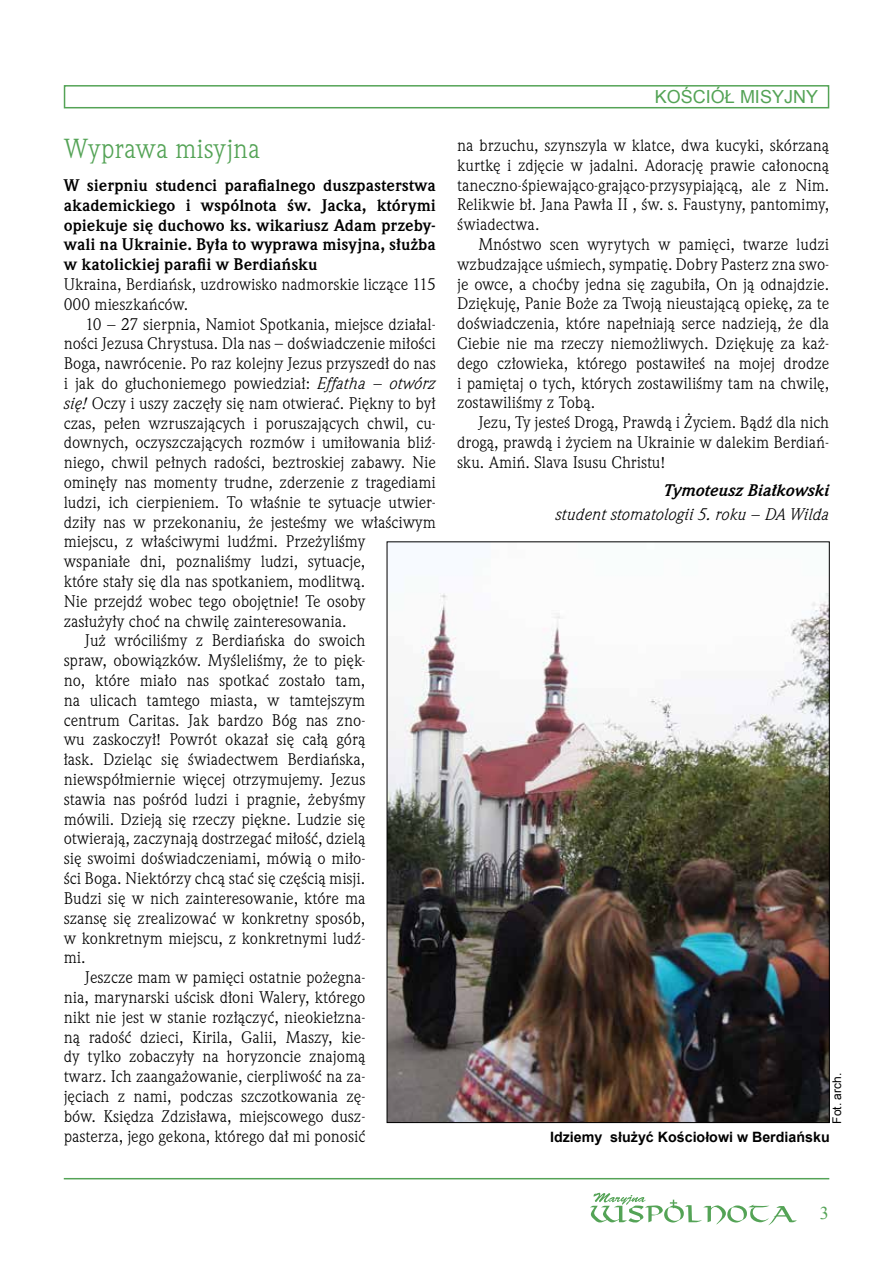
<style>
.page{position:relative;width:893px;height:1263px;background:#fff}
.page>*{position:absolute;margin:0;border:0;box-sizing:border-box;transform-origin:0 0}
.t1{font:27px "Weidemann Itc TOT";color:#54a356}
.t2{font:18px "Arial";color:#54a356}
.t3{font:18px "Times New Roman";color:#54a356}
.t4{font:16.5px/19.8px "Weidemann Itc TOT";color:#000;text-align:justify}
.t5{font:700 16.5px/19.8px "Weidemann Itc TOT";color:#000;text-align:justify}
.t6{font:italic 16.5px "Weidemann Itc TOT";color:#000}
.t7{font:italic 700 16.5px "Weidemann Itc TOT";color:#000}
.t8{font:700 14.25px "Arial";color:#000}
.t9{font:12px "Arial";color:#000}
.s1{font-style:italic}
</style>
<div class="page">
<div style="left:64px;top:85px;width:765px;height:23px;border:2px solid #54a356"></div>
<hr style="left:64px;top:1178px;width:765px;height:1px;background:#54a356">
<svg style="left:590px;top:1193px;width:207px;height:32px"></svg>
<img style="left:389px;top:593px;width:439px;height:528px">
<h1 class="t1" style="left:64px;top:133px;width:198px">Wyprawa misyjna</h1>
<p class="t5" style="left:64px;top:176px;width:374px">W sierpniu studenci parafialnego duszpasterstwa akademickiego i wspólnota św. Jacka, którymi opiekuje się duchowo ks. wikariusz Adam przeby&shy;wali na Ukrainie. Była to wyprawa misyjna, służba w katolickiej parafii w Berdiańsku</p>
<p class="t4" style="left:64px;top:274px;width:374px">Ukraina, Berdiańsk, uzdrowisko nadmorskie liczące 115<br>000 mieszkańców.</p>
<p class="t4" style="left:85px;top:314px;width:352px">10 <span class="s1">–</span> 27 sierpnia, Namiot Spotkania, miejsce działal-</p>
<p class="t4" style="left:64px;top:334px;width:374px">ności Jezusa Chrystusa. Dla nas – doświadczenie miłości</p>
<p class="t4" style="left:64px;top:354px;width:374px">Boga, nawrócenie. Po raz kolejny Jezus przyszedł do nas</p>
<p class="t4" style="left:64px;top:373px;width:374px">i jak do głuchoniemego powiedział: <span class="s1">Effatha – otwórz</span></p>
<p class="t4" style="left:64px;top:393px;width:374px"><span class="s1">się!</span> Oczy i uszy zaczęły się nam otwierać. Piękny to był</p>
<p class="t4" style="left:64px;top:413px;width:374px">czas, pełen wzruszających i poruszających chwil, cu-</p>
<p class="t4" style="left:64px;top:433px;width:374px">downych, oczyszczających rozmów i umiłowania bliź-</p>
<p class="t4" style="left:64px;top:453px;width:374px">niego, chwil pełnych radości, beztroskiej zabawy. Nie</p>
<p class="t4" style="left:64px;top:472px;width:374px">ominęły nas momenty trudne, zderzenie z tragediami</p>
<p class="t4" style="left:64px;top:492px;width:374px">ludzi, ich cierpieniem. To właśnie te sytuacje utwier-</p>
<p class="t4" style="left:64px;top:512px;width:374px">dziły nas w przekonaniu, że jesteśmy we właściwym</p>
<p class="t4" style="left:64px;top:532px;width:303px">miejscu, z właściwymi ludźmi. Przeżyliśmy</p>
<p class="t4" style="left:64px;top:552px;width:303px">wspaniałe dni, poznaliśmy ludzi, sytuacje,</p>
<p class="t4" style="left:64px;top:571px;width:303px">które stały się dla nas spotkaniem, modlitwą.</p>
<p class="t4" style="left:64px;top:591px;width:303px">Nie przejdź wobec tego obojętnie! Te osoby</p>
<p class="t4" style="left:64px;top:611px;width:284px">zasłużyły choć na chwilę zainteresowania.</p>
<p class="t4" style="left:85px;top:631px;width:282px">Już wróciliśmy z Berdiańska do swoich</p>
<p class="t4" style="left:64px;top:651px;width:303px">spraw, obowiązków. Myśleliśmy, że to pięk-</p>
<p class="t4" style="left:64px;top:670px;width:303px">no, które miało nas spotkać zostało tam,</p>
<p class="t4" style="left:64px;top:690px;width:303px">na ulicach tamtego miasta, w tamtejszym</p>
<p class="t4" style="left:64px;top:710px;width:303px">centrum Caritas. Jak bardzo Bóg nas zno-</p>
<p class="t4" style="left:64px;top:730px;width:303px">wu zaskoczył! Powrót okazał się całą górą</p>
<p class="t4" style="left:64px;top:750px;width:303px">łask. Dzieląc się świadectwem Berdiańska,</p>
<p class="t4" style="left:64px;top:769px;width:303px">niewspółmiernie więcej otrzymujemy. Jezus</p>
<p class="t4" style="left:64px;top:789px;width:303px">stawia nas pośród ludzi i pragnie, żebyśmy</p>
<p class="t4" style="left:64px;top:809px;width:303px">mówili. Dzieją się rzeczy piękne. Ludzie się</p>
<p class="t4" style="left:64px;top:829px;width:303px">otwierają, zaczynają dostrzegać miłość, dzielą</p>
<p class="t4" style="left:64px;top:849px;width:303px">się swoimi doświadczeniami, mówią o miło-</p>
<p class="t4" style="left:64px;top:868px;width:303px">ści Boga. Niektórzy chcą stać się częścią misji.</p>
<p class="t4" style="left:64px;top:888px;width:303px">Budzi się w nich zainteresowanie, które ma</p>
<p class="t4" style="left:64px;top:908px;width:303px">szansę się zrealizować w konkretny sposób,</p>
<p class="t4" style="left:64px;top:928px;width:303px">w konkretnym miejscu, z konkretnymi ludź-</p>
<p class="t4" style="left:64px;top:948px;width:23px">mi.</p>
<p class="t4" style="left:85px;top:967px;width:282px">Jeszcze mam w pamięci ostatnie pożegna-</p>
<p class="t4" style="left:64px;top:987px;width:303px">nia, marynarski uścisk dłoni Walery, którego</p>
<p class="t4" style="left:64px;top:1007px;width:303px">nikt nie jest w stanie rozłączyć, nieokiełzna-</p>
<p class="t4" style="left:64px;top:1027px;width:303px">ną radość dzieci, Kirila, Galii, Maszy, kie-</p>
<p class="t4" style="left:64px;top:1047px;width:303px">dy tylko zobaczyły na horyzoncie znajomą</p>
<p class="t4" style="left:64px;top:1066px;width:303px">twarz. Ich zaangażowanie, cierpliwość na za-</p>
<p class="t4" style="left:64px;top:1086px;width:303px">jęciach z nami, podczas szczotkowania zę-</p>
<p class="t4" style="left:64px;top:1106px;width:303px">bów. Księdza Zdzisława, miejscowego dusz-</p>
<p class="t4" style="left:64px;top:1126px;width:303px">pasterza, jego gekona, którego dał mi ponosić</p>
<p class="t2" style="left:655px;top:85px;width:165px">KOŚCIÓŁ MISYJNY</p>
<p class="t4" style="left:457px;top:135px;width:374px">na brzuchu, szynszyla w klatce, dwa kucyki, skórzaną kurtkę i zdjęcie w jadalni. Adorację prawie całonocną taneczno-śpiewająco-grająco-przysypiającą, ale z Nim.<br>Relikwie bł. Jana Pawła II , św. s. Faustyny, pantomimy, świadectwa.</p>
<p class="t4" style="left:457px;top:234px;width:374px;text-indent:21px">Mnóstwo scen wyrytych w pamięci, twarze ludzi wzbudzające uśmiech, sympatię. Dobry Pasterz zna swo&shy;je owce, a choćby jedna się zagubiła, On ją odnajdzie.<br>Dziękuję, Panie Boże za Twoją nieustającą opiekę, za te doświadczenia, które napełniają serce nadzieją, że dla Ciebie nie ma rzeczy niemożliwych. Dziękuję za każ&shy;dego człowieka, którego postawiłeś na mojej drodze i pamiętaj o tych, których zostawiliśmy tam na chwilę, zostawiliśmy z Tobą.</p>
<p class="t4" style="left:457px;top:413px;width:374px;text-indent:21px">Jezu, Ty jesteś Drogą, Prawdą i Życiem. Bądź dla nich drogą, prawdą i życiem na Ukrainie w dalekim Berdiań&shy;sku. Amiń. Slava Isusu Christu!</p>
<p class="t7" style="left:664px;top:480px;width:167px">Tymoteusz Białkowski</p>
<p class="t6" style="left:556px;top:504px;width:275px">student stomatologii 5. roku – DA Wilda</p>
<p class="t9" style="left:829px;top:1123px;width:52px;rotate:-90deg">FOT. ARCH.</p>
<p class="t8" style="left:550px;top:1128px;width:281px">Idziemy służyć Kościołowi w Berdiańsku</p>
<p class="t3" style="left:820px;top:1200px;width:10px">3</p>
</div>
